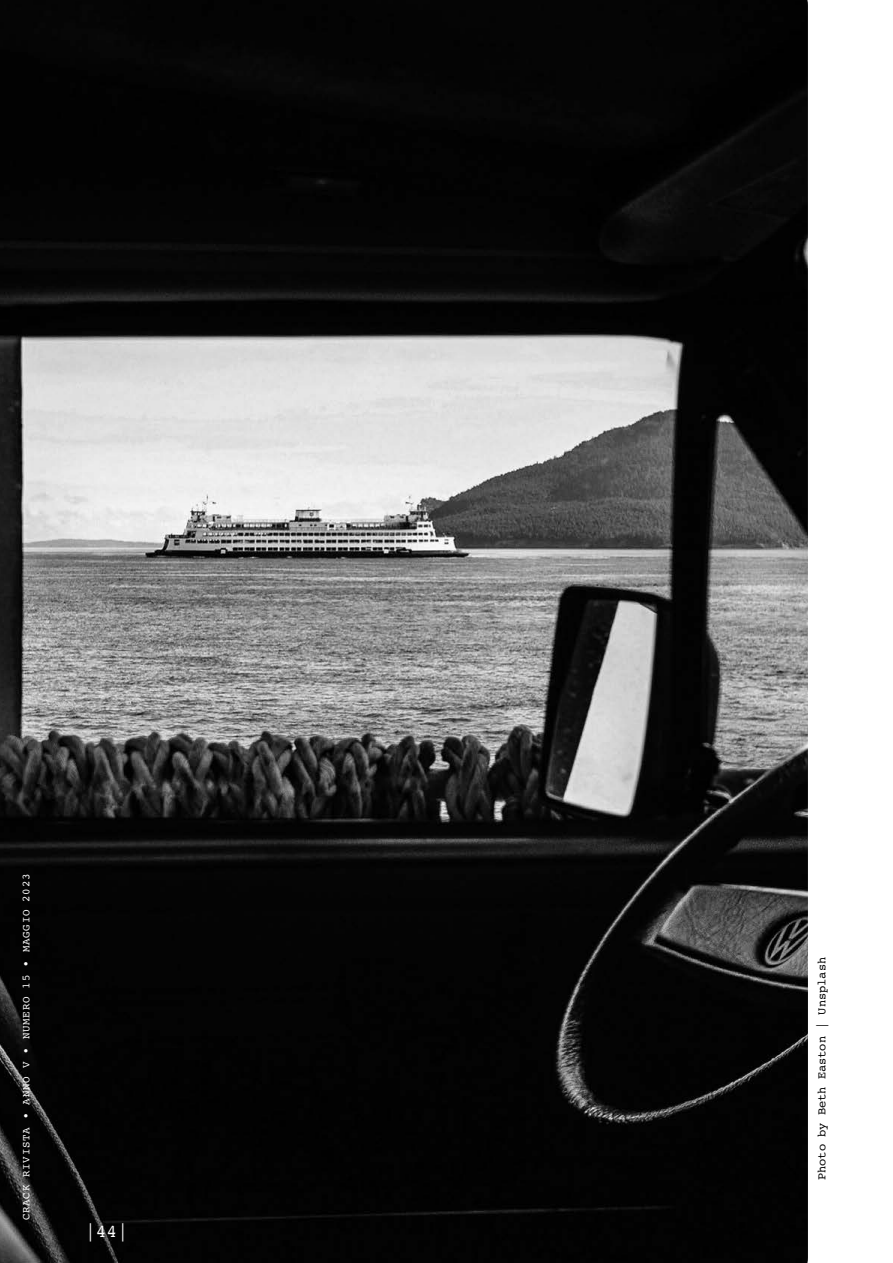
<style>
.page{position:relative;width:893px;height:1263px;background:#fff}
.page>*{position:absolute;margin:0;border:0;box-sizing:border-box;transform-origin:0 0}
.t1{font:18px "Courier";color:#fff}
.t2{font:12px "Courier";color:#000}
.t3{font:10.8px "Courier";letter-spacing:.07em;color:#fff}
</style>
<div class="page">
<img style="left:0;top:0;width:808px;height:1263px">
<p class="t3" style="left:18px;top:1220px;width:348px;rotate:-90deg">CRACK RIVISTA • ANNO V • NUMERO 15 • MAGGIO 2023</p>
<p class="t1" style="left:85px;top:1217px;width:45px">|44|</p>
<p class="t2" style="left:812px;top:1180px;width:225px;rotate:-90deg">Photo by Beth Easton | Unsplash</p>
</div>
